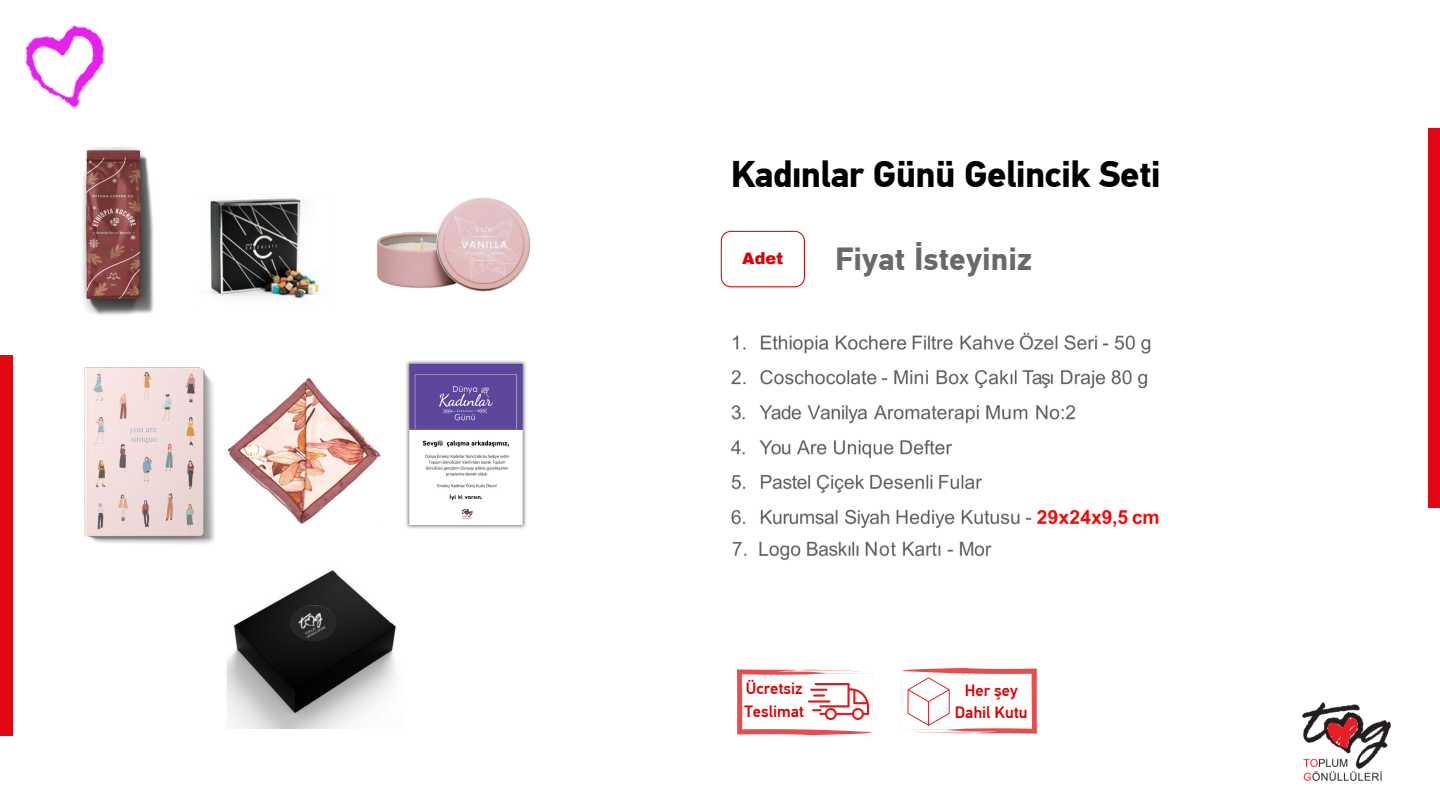
<style>
.page{position:relative;width:1440px;height:810px;background:#fff}
.page>*{position:absolute;margin:0;border:0;box-sizing:border-box;transform-origin:0 0}
.t1{font:700 37.1px "PF Din Text Pro";letter-spacing:-.02em;color:#000}
.t2{font:700 32px "PF Din Text Pro";color:#696969}
.t3{font:500 16.4px/22.5px "PF Din Text Pro";color:#d00}
.t4{font:900 16.1px "Archivo";color:#d00}
</style>
<div class="page">
<img style="left:731px;top:332px;width:428px;height:196px">
<img style="left:1302px;top:702px;width:89px;height:79px">
<svg style="left:737px;top:669px;width:136px;height:66px"></svg>
<svg style="left:721px;top:231px;width:84px;height:56px"></svg>
<svg style="left:901px;top:668px;width:136px;height:66px"></svg>
<img style="left:25px;top:25px;width:80px;height:83px">
<div style="left:1428px;top:128px;width:12px;height:380px;background:#e30613"></div>
<div style="left:0;top:356px;width:12px;height:379px;background:#e30613"></div>
<img style="left:82px;top:147px;width:449px;height:582px">
<div style="left:394px;top:367px;width:164px;height:134px;background:#fff"></div>
<img style="left:279px;top:589px;width:68px;height:68px">
<img style="left:403px;top:355px;width:126px;height:178px">
<img style="left:732px;top:541px;width:260px;height:19px">
<p class="t1" style="left:731px;top:159px;width:431px">Kadınlar Günü Gelincik Seti</p>
<p class="t4" style="left:742px;top:250px;width:43px">Adet</p>
<p class="t2" style="left:835px;top:246px;width:198px">Fiyat İsteyiniz</p>
<p class="t3" style="left:744px;top:679px;width:61px">Ücretsiz<br>Teslimat</p>
<h3 class="t3" style="left:955px;top:680px;width:74px;text-align:center">Her şey<br>Dahil Kutu</h3>
</div>
